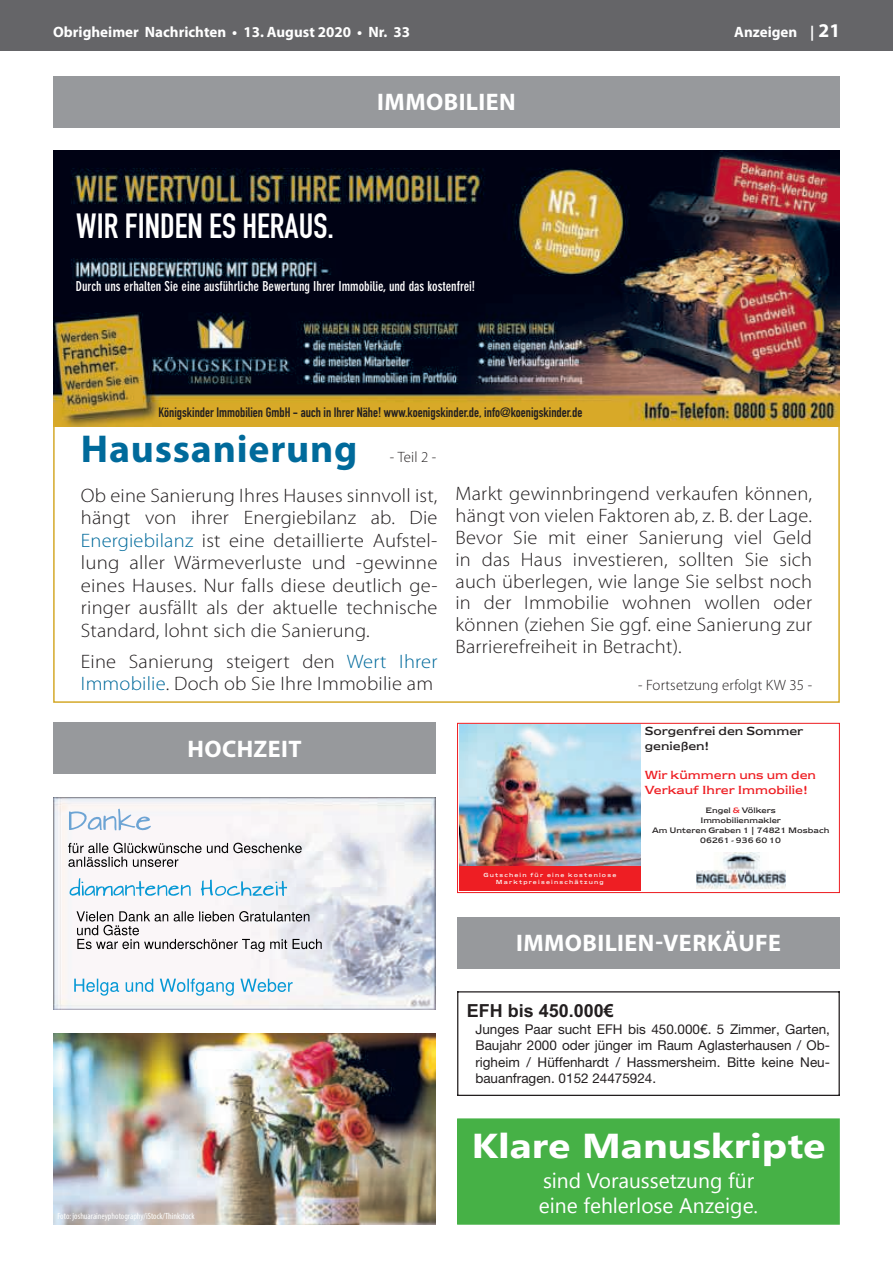
<style>
.page{position:relative;width:893px;height:1263px;background:#fff}
.page>*{position:absolute;margin:0;border:0;box-sizing:border-box;transform-origin:0 0}
.t1{font:700 39px "Myriad Pro";letter-spacing:.02em;color:#006a9b}
.t2{font:34.5px "DIN Engschrift";color:#fff}
.t3{font:700 34.5px "Segoe UI";color:#fff;scale:1.19 1}
.t4{font:700 24px "Myriad Pro";letter-spacing:.02em;color:#fff}
.t5{font:21px/25.2px "Segoe UI";color:#fff}
.t6{font:300 19.5px/22.5px "Myriad Pro";letter-spacing:.01em;color:#231f20;text-align:justify;scale:1.05 1}
.t7{font:700 19.5px "Myriad Pro";color:#fff}
.t8{font:700 18px "Arial";color:#231f20}
.t9{font:700 15px "Myriad Pro";color:#fff}
.t10{font:300 15px "Myriad Pro";letter-spacing:.01em;color:#231f20}
.t11{font:13.5px/16.5px "Helvetica Neue LT Std";color:#231f20;text-align:justify}
.t12{font:13.5px "DIN Engschrift";color:#231f20}
.t13{font:700 condensed 13.5px "DIN Neuzeit Grotesk";color:#fff}
.t14{font:12.15px/14.7px "Newtext EFML";color:#ee1e23}
.t15{font:12.15px/14.7px "Newtext EFML";color:#231f20}
.t16{font:condensed 9px "Myriad Pro";color:#fff}
.t17{font:8.1px/9.8px "Newtext EFML";color:#231f20;text-align:center}
.t18{font:6.15px/7.4px "Newtext EFML";letter-spacing:.2em;color:#fafcf8;text-align:center}
.s1{font-size:15px}
.s2{color:#006a9b}
.s3{color:#ee1e23}
</style>
<div class="page">
<div style="left:0;top:0;width:893px;height:51px;background:#656568"></div>
<div style="left:457px;top:918px;width:383px;height:51px;background:#97999c"></div>
<div style="left:53px;top:723px;width:383px;height:51px;background:#97999c"></div>
<div style="left:53px;top:77px;width:787px;height:51px;background:#97999c"></div>
<div style="left:457px;top:723px;width:383px;height:170px;border:1px solid #ee1e23"></div>
<img style="left:459px;top:725px;width:181px;height:141px">
<div style="left:459px;top:866px;width:181px;height:25px;background:#ee1e23"></div>
<img style="left:696px;top:852px;width:89px;height:37px">
<img style="left:53px;top:150px;width:787px;height:276px">
<img style="left:53px;top:797px;width:383px;height:213px">
<svg style="left:69px;top:809px;width:82px;height:23px"></svg>
<svg style="left:68px;top:842px;width:234px;height:25px"></svg>
<svg style="left:69px;top:878px;width:218px;height:19px"></svg>
<svg style="left:76px;top:911px;width:246px;height:41px"></svg>
<svg style="left:74px;top:978px;width:219px;height:18px"></svg>
<hr style="left:457px;top:1095px;width:383px;height:1px;background:#231f20">
<hr style="left:838px;top:991px;width:2px;height:105px;background:#231f20">
<hr style="left:457px;top:991px;width:383px;height:1px;background:#231f20">
<hr style="left:457px;top:991px;width:1px;height:105px;background:#231f20">
<div style="left:458px;top:1119px;width:381px;height:105px;background:#46b146"></div>
<div style="left:457px;top:1118px;width:383px;height:107px;border:2px solid #46b146"></div>
<img style="left:53px;top:1033px;width:383px;height:192px">
<p class="t9" style="left:53px;top:22px;width:358px">Obrigheimer Nachrichten • 13. August 2020 • Nr. 33</p>
<p class="t9" style="left:734px;top:22px;width:64px">Anzeigen</p>
<p class="t7" style="left:810px;top:18px;width:32px"><span class="s1">|</span> 21</p>
<p class="t4" style="left:377px;top:86px;width:140px">IMMOBILIEN</p>
<h2 class="t2" style="left:76px;top:206px;width:259px">WIR FINDEN ES HERAUS.</h2>
<p class="t13" style="left:76px;top:279px;width:401px">Durch uns erhalten Sie eine ausführliche Bewertung Ihrer Immobilie, und das kostenfrei!</p>
<p class="t12" style="left:158px;top:404px;width:425px">Königskinder Immobilien GmbH - auch in Ihrer Nähe! www.koenigskinder.de, info@koenigskinder.de</p>
<h1 class="t1" style="left:81px;top:423px;width:278px">Haussanierung</h1>
<p class="t10" style="left:390px;top:449px;width:48px">- Teil 2 -</p>
<p class="t6" style="left:81px;top:484px;width:341px">Ob eine Sanierung Ihres Hauses sinnvoll ist, hängt von ihrer Energiebilanz ab. Die <span class="s2">Energiebilanz</span> ist eine detaillierte Aufstel&shy;lung aller Wärmeverluste und -gewinne eines Hauses. Nur falls diese deutlich ge&shy;ringer ausfällt als der aktuelle technische Standard, lohnt sich die Sanierung.</p>
<p class="t6" style="left:81px;top:650px;width:341px">Eine Sanierung steigert den <span class="s2">Wert Ihrer<br>Immobilie</span>. Doch ob Sie Ihre Immobilie am</p>
<p class="t4" style="left:187px;top:733px;width:116px">HOCHZEIT</p>
<p class="t6" style="left:455px;top:483px;width:341px;line-height:21.8px">Markt gewinnbringend verkaufen können, hängt von vielen Faktoren ab, z. B. der Lage.<br>Bevor Sie mit einer Sanierung viel Geld in das Haus investieren, sollten Sie sich auch überlegen, wie lange Sie selbst noch in der Immobilie wohnen wollen oder können (ziehen Sie ggf. eine Sanierung zur Barrierefreiheit in Betracht).</p>
<p class="t10" style="left:638px;top:677px;width:175px">- Fortsetzung erfolgt KW 35 -</p>
<p class="t15" style="left:645px;top:724px;width:160px">Sorgenfrei den Sommer genießen!</p>
<p class="t14" style="left:645px;top:768px;width:173px">Wir kümmern uns um den<br>Verkauf Ihrer Immobilie!</p>
<p class="t18" style="left:483px;top:871px;width:134px">Gutschein für eine kostenlose<br>Marktpreiseinschätzung</p>
<p class="t17" style="left:652px;top:806px;width:179px">Engel <span class="s3">&amp;</span> Völkers<br>Immobilienmakler<br>Am Unteren Graben 1 | 74821 Mosbach<br>06261 - 936 60 10</p>
<p class="t4" style="left:516px;top:928px;width:266px">IMMOBILIEN-VERKÄUFE</p>
<p class="t16" style="left:57px;top:1210px;width:139px">Foto: joshuaraineyphotography/iStock/Thinkstock</p>
<p class="t8" style="left:467px;top:999px;width:149px">EFH bis 450.000€</p>
<p class="t11" style="left:475px;top:1020px;width:356px">Junges Paar sucht EFH bis 450.000€. 5 Zimmer, Garten, Baujahr 2000 oder jünger im Raum Aglasterhausen / Ob&shy;righeim / Hüffenhardt / Hassmersheim. Bitte keine Neu&shy;bauanfragen. 0152 24475924.</p>
<h2 class="t3" style="left:472px;top:1121px;width:299px">Klare Manuskripte</h2>
<p class="t5" style="left:539px;top:1167px;width:221px">sind Voraussetzung für eine fehlerlose Anzeige.</p>
</div>
